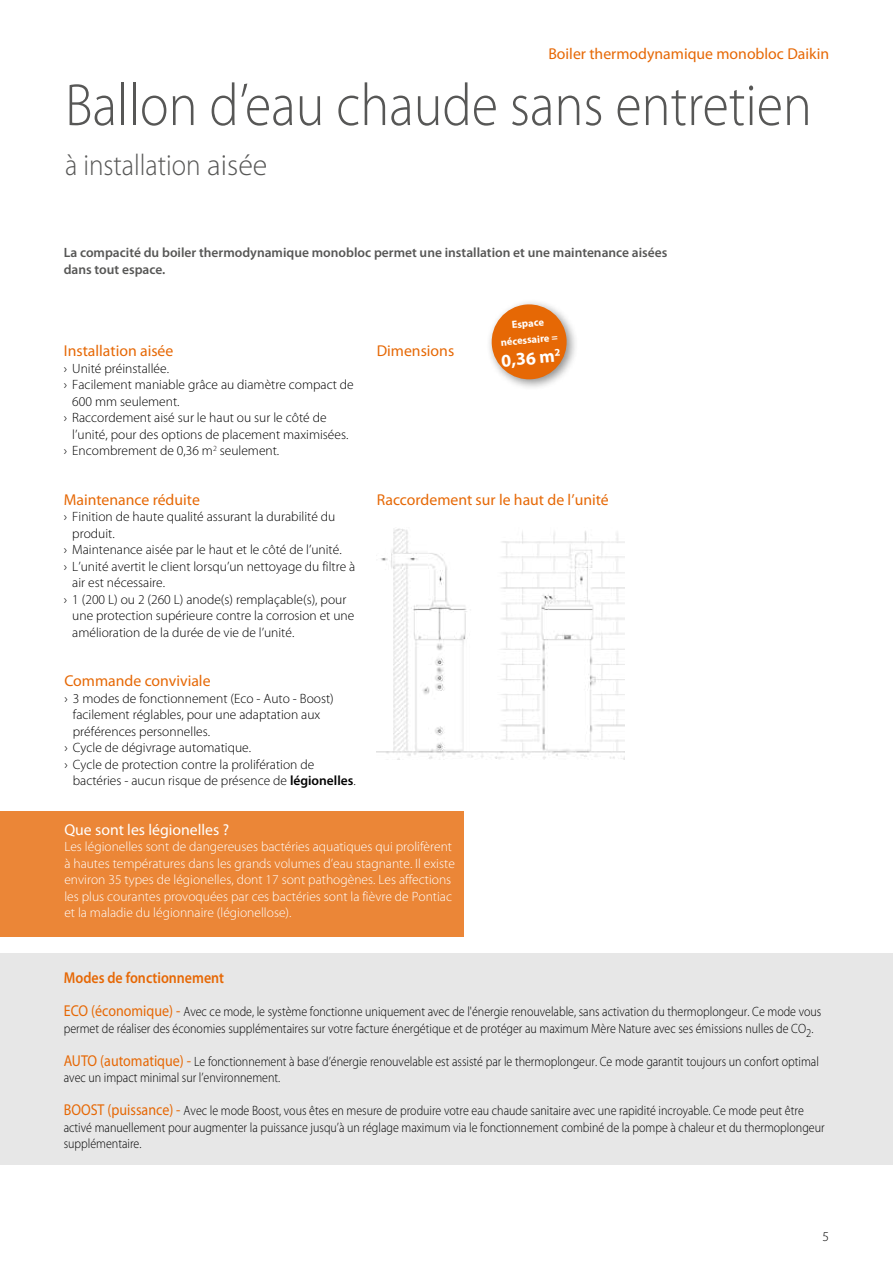
<style>
.page{position:relative;width:893px;height:1263px;background:#fff}
.page>*{position:absolute;margin:0;border:0;box-sizing:border-box;transform-origin:0 0}
.t1{font:300 60px "Myriad Pro";color:#575756;scale:.9 1}
.t2{font:300 30px "Myriad Pro";color:#575756;scale:.9 1}
.t3{font:700 18px "Myriad Pro";color:#fff}
.t4{font:15.75px "Myriad Pro";color:#e66805}
.t5{font:15.75px "Myriad Pro";color:#fff}
.t6{font:600 15.75px "Myriad Pro";color:#e66805;scale:.89 1}
.t7{font:300 13.5px "Myriad Pro";color:#000}
.t8{font:300 13.5px/16.5px "Myriad Pro";color:#000;scale:.89 1}
.t9{font:300 13.5px/16.5px "Myriad Pro";color:#fff}
.t10{font:600 13.5px/16.5px "Myriad Pro";color:#575756}
.t11{font:700 10.5px/16.5px "Myriad Pro";color:#fff;text-align:center}
.s1{font-weight:600}
.s2{font-weight:400;font-size:15.75px;color:#e66805}
</style>
<div class="page">
<div style="left:0;top:954px;width:893px;height:211px;background:#e7e7e7"></div>
<div style="left:486px;top:299px;width:93px;height:92px;background:#000;opacity:.45"></div>
<svg style="left:490px;top:303px;width:78px;height:78px"></svg>
<div style="left:1px;top:811px;width:463px;height:125px;background:#eb8637"></div>
<img style="left:377px;top:528px;width:248px;height:231px">
<p class="t4" style="left:548px;top:44px;width:282px">Boiler thermodynamique monobloc Daikin</p>
<h1 class="t1" style="left:65px;top:72px;width:831px">Ballon d’eau chaude sans entretien</h1>
<h2 class="t2" style="left:65px;top:148px;width:226px">à installation aisée</h2>
<p class="t10" style="left:64px;top:244px;width:605px">La compacité du boiler thermodynamique monobloc permet une installation et une maintenance aisées dans tout espace.</p>
<p class="t4" style="left:64px;top:341px;width:111px">Installation aisée</p>
<p class="t7" style="left:64px;top:361px;width:107px">› Unité préinstallée.</p>
<p class="t7" style="left:64px;top:377px;width:291px">› Facilement maniable grâce au diamètre compact de</p>
<p class="t7" style="left:72px;top:394px;width:109px">600 mm seulement.</p>
<p class="t7" style="left:64px;top:410px;width:264px">› Raccordement aisé sur le haut ou sur le côté de</p>
<p class="t7" style="left:72px;top:427px;width:278px">l’unité, pour des options de placement maximisées.</p>
<p class="t7" style="left:64px;top:443px;width:217px">› Encombrement de 0,36 m<sup>2</sup> seulement.</p>
<p class="t4" style="left:64px;top:490px;width:138px">Maintenance réduite</p>
<p class="t7" style="left:64px;top:509px;width:273px">› Finition de haute qualité assurant la durabilité du</p>
<p class="t7" style="left:72px;top:526px;width:44px">produit.</p>
<p class="t7" style="left:64px;top:542px;width:279px">› Maintenance aisée par le haut et le côté de l’unité.</p>
<p class="t7" style="left:64px;top:559px;width:293px">› L’unité avertit le client lorsqu’un nettoyage du filtre à</p>
<p class="t7" style="left:72px;top:575px;width:94px">air est nécessaire.</p>
<p class="t7" style="left:64px;top:592px;width:284px">› 1 (200 L) ou 2 (260 L) anode(s) remplaçable(s), pour</p>
<p class="t7" style="left:72px;top:608px;width:284px">une protection supérieure contre la corrosion et une</p>
<p class="t7" style="left:72px;top:625px;width:224px">amélioration de la durée de vie de l’unité.</p>
<p class="t4" style="left:64px;top:671px;width:148px">Commande conviviale</p>
<p class="t7" style="left:64px;top:691px;width:271px">› 3 modes de fonctionnement (Eco - Auto - Boost)</p>
<p class="t7" style="left:73px;top:707px;width:249px">facilement réglables, pour une adaptation aux</p>
<p class="t7" style="left:73px;top:724px;width:139px">préférences personnelles.</p>
<p class="t7" style="left:64px;top:740px;width:188px">› Cycle de dégivrage automatique.</p>
<p class="t7" style="left:64px;top:757px;width:251px">› Cycle de protection contre la prolifération de</p>
<p class="t7" style="left:73px;top:773px;width:284px">bactéries - aucun risque de présence de <span class="s1">légionelles</span>.</p>
<p class="t4" style="left:377px;top:341px;width:79px">Dimensions</p>
<p class="t11" style="left:499px;top:317px;width:59px;rotate:-5deg">Espace nécessaire =</p>
<h3 class="t3" style="left:500px;top:349px;width:61px;rotate:-5deg">0,36 m<sup>2</sup></h3>
<p class="t4" style="left:377px;top:490px;width:234px">Raccordement sur le haut de l’unité</p>
<p class="t5" style="left:64px;top:820px;width:166px">Que sont les légionelles ?</p>
<p class="t9" style="left:64px;top:838px;width:392px">Les légionelles sont de dangereuses bactéries aquatiques qui prolifèrent à hautes températures dans les grands volumes d’eau stagnante. Il existe environ 35 types de légionelles, dont 17 sont pathogènes. Les affections les plus courantes provoquées par ces bactéries sont la fièvre de Pontiac et la maladie du légionnaire (légionellose).</p>
<p class="t6" style="left:64px;top:968px;width:182px">Modes de fonctionnement</p>
<p class="t8" style="left:64px;top:1003px;width:853px"><span class="s2">ECO (économique) -</span> Avec ce mode, le système fonctionne uniquement avec de l'énergie renouvelable, sans activation du thermoplongeur. Ce mode vous permet de réaliser des économies supplémentaires sur votre facture énergétique et de protéger au maximum Mère Nature avec ses émissions nulles de CO<sub>2</sub>.</p>
<p class="t8" style="left:64px;top:1053px;width:850px"><span class="s2">AUTO (automatique) -</span> Le fonctionnement à base d’énergie renouvelable est assisté par le thermoplongeur. Ce mode garantit toujours un confort optimal avec un impact minimal sur l’environnement.</p>
<p class="t8" style="left:64px;top:1102px;width:856px"><span class="s2">BOOST (puissance) -</span> Avec le mode Boost, vous êtes en mesure de produire votre eau chaude sanitaire avec une rapidité incroyable. Ce mode peut être activé manuellement pour augmenter la puissance jusqu’à un réglage maximum via le fonctionnement combiné de la pompe à chaleur et du thermoplongeur supplémentaire.</p>
<p class="t7" style="left:823px;top:1229px;width:8px">5</p>
</div>
